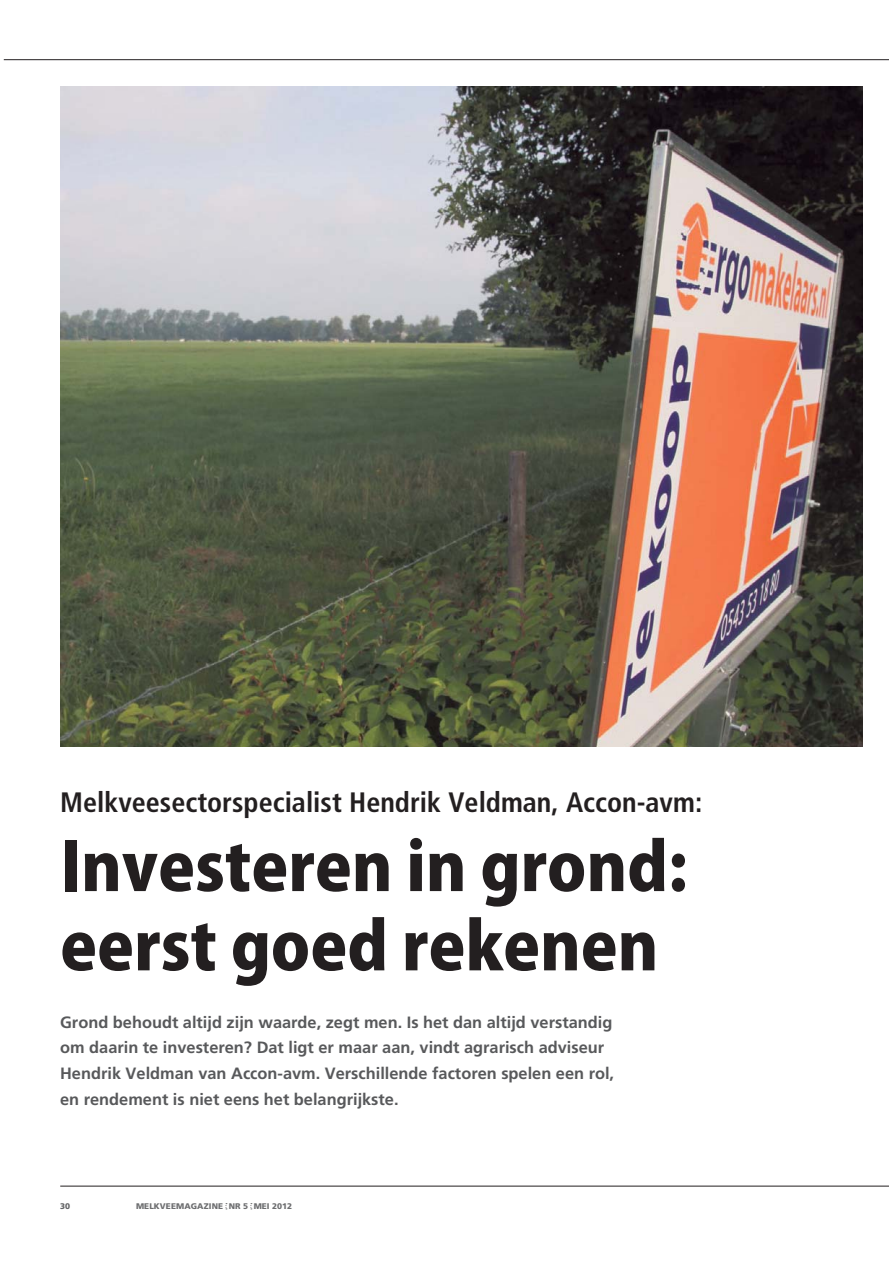
<style>
.page{position:relative;width:893px;height:1263px;background:#fff}
.page>*{position:absolute;margin:0;border:0;box-sizing:border-box;transform-origin:0 0}
.t1{font:66px/79.3px "Koz Go Pro Heavy 90 msp RKSJ H";color:#231f20}
.t2{font:700 condensed 28.05px "Frutiger LT Std";color:#231f20}
.t3{font:700 16.35px/25.7px "Frutiger LT Std";color:#58595b}
.t4{font:900 8.25px "Frutiger LT Std";letter-spacing:.01em;color:#6d6e70}
.t5{font:900 8.25px "Frutiger LT Std";color:#636466}
</style>
<div class="page">
<hr style="left:4px;top:59px;width:885px;height:1px;background:#231f20">
<hr style="left:60px;top:1186px;width:829px;height:1px;background:#231f20">
<img style="left:60px;top:87px;width:802px;height:659px">
<h2 class="t2" style="left:60px;top:790px;width:644px">Melkveesectorspecialist Hendrik Veldman, Accon-avm:</h2>
<h1 class="t1" style="left:60px;top:836px;width:629px">Investeren in grond: eerst goed rekenen</h1>
<p class="t3" style="left:60px;top:1010px;width:555px">Grond behoudt altijd zijn waarde, zegt men. Is het dan altijd verstandig om daarin te investeren? Dat ligt er maar aan, vindt agrarisch adviseur Hendrik Veldman van Accon-avm. Verschillende factoren spelen een rol, en rendement is niet eens het belangrijkste.</p>
<p class="t5" style="left:60px;top:1203px;width:12px">30</p>
<p class="t4" style="left:136px;top:1203px;width:158px">MELKVEEMAGAZINE NR 5 MEI 2012</p>
</div>
